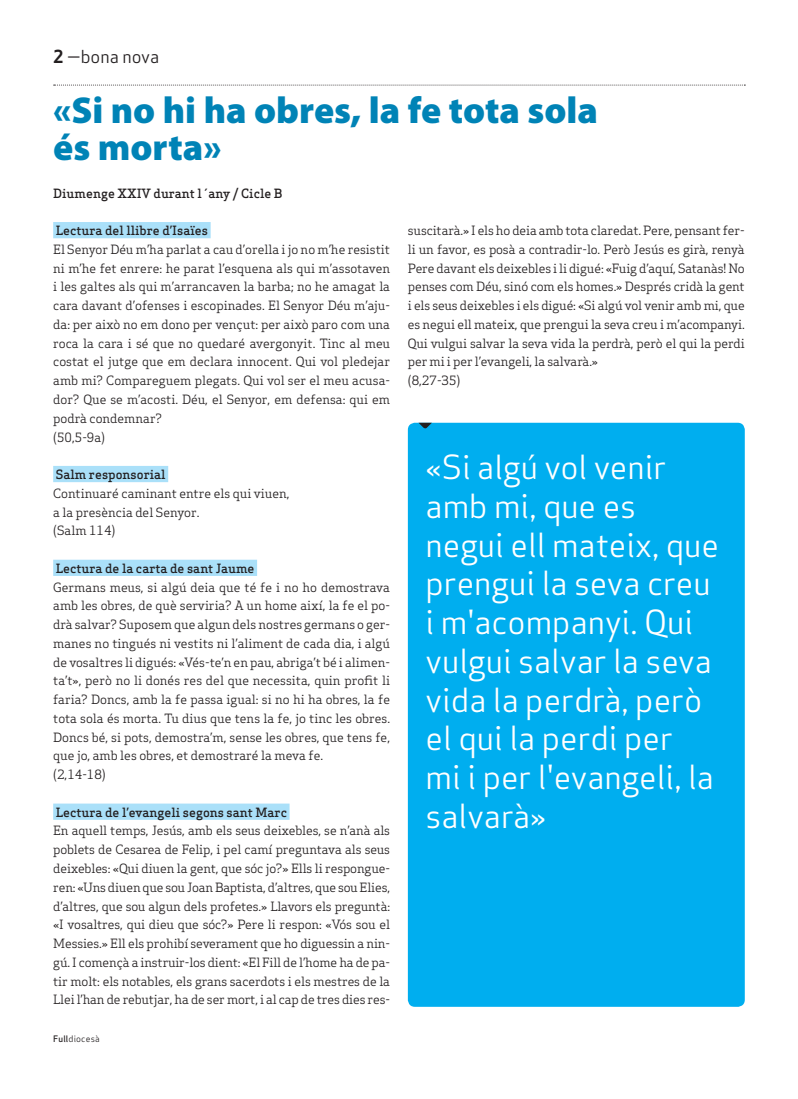
<style>
.page{position:relative;width:798px;height:1099px;background:#fff}
.page>*{position:absolute;margin:0;border:0;box-sizing:border-box;transform-origin:0 0}
.Titulars{font:900 37.5px/37.5px "Myriad Pro";color:#0083b6}
.Pastilla_Destacat{font:32.5px/38.8px "Apex Sans Book T";color:#fff}
.Capçalera{font:17.5px "Apex Sans Book T";color:#231f20}
.Text_General{font:12.5px/18.8px "Apex Serif";color:#231f20;text-align:justify}
.Text_General-2{font:500 12.5px "Apex Serif";color:#231f20}
.Autors{font:500 12.5px "Apex Serif";color:#231f20}
.Data_Peu{font:8.75px "Apex Sans Book T";letter-spacing:.02em;color:#231f20}
.s1{font-family:"Apex Sans Bold T"}
.s2{font-family:"Apex Sans Medium T"}
</style>
<div class="page">
<svg style="left:54px;top:85px;width:691px;height:1px"></svg>
<div style="left:53px;top:222px;width:157px;height:16px;background:#aae0f9"></div>
<div style="left:53px;top:466px;width:115px;height:16px;background:#aae0f9"></div>
<div style="left:53px;top:559px;width:204px;height:17px;background:#aae0f9"></div>
<div style="left:53px;top:803px;width:236px;height:16px;background:#aae0f9"></div>
<div style="left:407px;top:423px;width:337px;height:583px;background:#00aeef;border-radius:7px"></div>
<svg style="left:419px;top:423px;width:12px;height:6px"></svg>
<p class="Capçalera" style="left:53px;top:46px;width:107px"><span class="s1">2</span> —bona nova</p>
<p class="Titulars" style="left:53px;top:90px;width:546px">«Si no hi ha obres, la fe tota sola és morta»</p>
<p class="Autors" style="left:53px;top:185px;width:231px">Diumenge XXIV durant l´any / Cicle B</p>
<p class="Text_General-2" style="left:56px;top:223px;width:154px">Lectura del llibre d’Isaïes</p>
<p class="Text_General" style="left:53px;top:240px;width:338px">El Senyor Déu m’ha parlat a cau d’orella i jo no m’he resistit ni m’he fet enrere: he parat l’esquena als qui m’assotaven i les galtes als qui m’arrancaven la barba; no he amagat la cara davant d’ofenses i escopinades. El Senyor Déu m’aju&shy;da: per això no em dono per vençut: per això paro com una roca la cara i sé que no quedaré avergonyit. Tinc al meu costat el jutge que em declara innocent. Qui vol pledejar amb mi? Compareguem plegats. Qui vol ser el meu acusa&shy;dor? Que se m’acosti. Déu, el Senyor, em defensa: qui em podrà condemnar?</p>
<p class="Text_General" style="left:53px;top:427px;width:53px">(50,5-9a)</p>
<p class="Text_General-2" style="left:56px;top:466px;width:111px">Salm responsorial</p>
<p class="Text_General" style="left:53px;top:483px;width:238px">Continuaré caminant entre els qui viuen,</p>
<p class="Text_General" style="left:53px;top:502px;width:148px">a la presència del Senyor.</p>
<p class="Text_General" style="left:53px;top:521px;width:64px">(Salm 114)</p>
<p class="Text_General-2" style="left:56px;top:560px;width:200px">Lectura de la carta de sant Jaume</p>
<p class="Text_General" style="left:53px;top:577px;width:338px">Germans meus, si algú deia que té fe i no ho demostrava amb les obres, de què serviria? A un home així, la fe el po&shy;drà salvar? Suposem que algun dels nostres germans o ger&shy;manes no tingués ni vestits ni l’aliment de cada dia, i algú de vosaltres li digués: «Vés-te’n en pau, abriga’t bé i alimen&shy;ta’t», però no li donés res del que necessita, quin profit li faria? Doncs, amb la fe passa igual: si no hi ha obres, la fe tota sola és morta. Tu dius que tens la fe, jo tinc les obres.<br>Doncs bé, si pots, demostra’m, sense les obres, que tens fe, que jo, amb les obres, et demostraré la meva fe.</p>
<p class="Text_General" style="left:53px;top:765px;width:54px">(2,14-18)</p>
<p class="Text_General-2" style="left:56px;top:804px;width:233px">Lectura de l’evangeli segons sant Marc</p>
<p class="Text_General" style="left:53px;top:821px;width:338px">En aquell temps, Jesús, amb els seus deixebles, se n’anà als poblets de Cesarea de Felip, i pel camí preguntava als seus deixebles: «Qui diuen la gent, que sóc jo?» Ells li respongue&shy;ren: «Uns diuen que sou Joan Baptista, d’altres, que sou Elies, d’altres, que sou algun dels profetes.» Llavors els preguntà: «I vosaltres, qui dieu que sóc?» Pere li respon: «Vós sou el Messies.» Ell els prohibí severament que ho diguessin a nin&shy;gú. I començà a instruir-los dient: «El Fill de l’home ha de pa&shy;tir molt: els notables, els grans sacerdots i els mestres de la Llei l’han de rebutjar, ha de ser mort, i al cap de tres dies res-</p>
<p class="Data_Peu" style="left:53px;top:1032px;width:48px"><span class="s2">Full</span>diocesà</p>
<p class="Text_General" style="left:407px;top:221px;width:338px">suscitarà.» I els ho deia amb tota claredat. Pere, pensant fer&shy;li un favor, es posà a contradir-lo. Però Jesús es girà, renyà Pere davant els deixebles i li digué: «Fuig d’aquí, Satanàs! No penses com Déu, sinó com els homes.» Després cridà la gent i els seus deixebles i els digué: «Si algú vol venir amb mi, que es negui ell mateix, que prengui la seva creu i m’acompanyi.<br>Qui vulgui salvar la seva vida la perdrà, però el qui la perdi per mi i per l’evangeli, la salvarà.»</p>
<p class="Text_General" style="left:407px;top:371px;width:54px">(8,27-35)</p>
<p class="Pastilla_Destacat" style="left:425px;top:447px;width:295px">«Si algú vol venir amb mi, que es negui ell mateix, que prengui la seva creu i m'acompanyi. Qui vulgui salvar la seva vida la perdrà, però el qui la perdi per<br>mi i per l'evangeli, la salvarà»</p>
</div>
